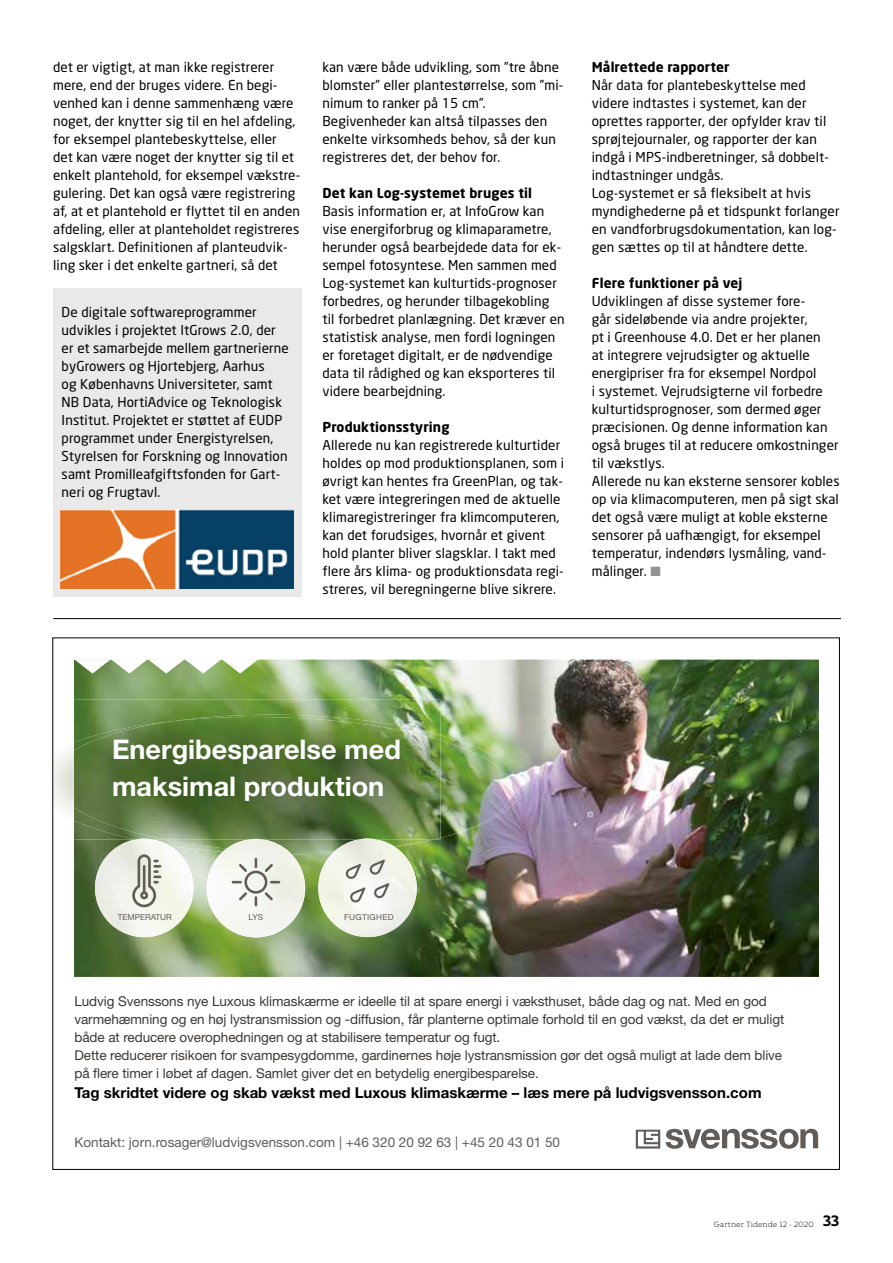
<style>
.page{position:relative;width:893px;height:1263px;background:#fff}
.page>*{position:absolute;margin:0;border:0;box-sizing:border-box;transform-origin:0 0}
.t1{font:700 27.15px/36.8px "Helvetica Neue LT Std";color:#fff}
.t2{font:700 15px "Helvetica Neue LT Std";color:#000}
.t3{font:13.5px/18px "Neo Sans";letter-spacing:.01em;color:#000}
.t4{font:13.5px/18px "Helvetica Neue LT Std";letter-spacing:-.005em;color:#3d3732}
.t5{font:700 13.5px "Neo Sans";letter-spacing:.01em;color:#000}
.t6{font:13.5px "Helvetica Neue LT Std";color:#615c58}
.t7{font:8.25px "Helvetica Neue LT Std";letter-spacing:.005em;color:#615c58}
.t8{font:8.25px "Helvetica Neue LT Std";letter-spacing:.04em;color:#615c58}
.t9{font:300 7.5px "Kontrapunkt Bob";color:#000}
.s1{color:#949290}
.s2{font-weight:700;font-size:15px}
</style>
<div class="page">
<div style="left:53px;top:289px;width:248px;height:308px;background:#e9e9e9"></div>
<img style="left:61px;top:510px;width:232px;height:79px">
<img style="left:74px;top:660px;width:745px;height:317px">
<svg style="left:74px;top:659px;width:185px;height:15px"></svg>
<svg style="left:636px;top:1130px;width:24px;height:18px"></svg>
<svg style="left:666px;top:1129px;width:152px;height:20px"></svg>
<img style="left:440px;top:735px;width:80px;height:102px">
<img style="left:194px;top:740px;width:318px;height:112px">
<img style="left:95px;top:839px;width:99px;height:98px">
<img style="left:135px;top:839px;width:35px;height:7px">
<svg style="left:132px;top:854px;width:29px;height:53px;background:#c0bfb7"></svg>
<img style="left:318px;top:847px;width:99px;height:90px">
<img style="left:332px;top:846px;width:63px;height:7px">
<img style="left:334px;top:839px;width:60px;height:12px">
<svg style="left:345px;top:864px;width:16px;height:15px"></svg>
<svg style="left:373px;top:883px;width:16px;height:15px"></svg>
<svg style="left:369px;top:859px;width:16px;height:16px"></svg>
<svg style="left:350px;top:887px;width:15px;height:15px"></svg>
<img style="left:207px;top:852px;width:98px;height:85px">
<img style="left:223px;top:848px;width:69px;height:6px">
<img style="left:227px;top:839px;width:62px;height:13px">
<svg style="left:232px;top:858px;width:48px;height:48px"></svg>
<img style="left:73px;top:743px;width:1px;height:76px">
<img style="left:74px;top:699px;width:366px;height:18px">
<img style="left:173px;top:715px;width:267px;height:2px">
<img style="left:74px;top:717px;width:366px;height:122px">
<svg style="left:136px;top:839px;width:17px;height:1px"></svg>
<svg style="left:358px;top:838px;width:19px;height:1px"></svg>
<svg style="left:249px;top:839px;width:14px;height:1px"></svg>
<hr style="left:53px;top:618px;width:788px;height:1px;background:#000">
<p class="t3" style="left:53px;top:58px;width:249px">det er vigtigt, at man ikke registrerer mere, end der bruges videre. En begi&shy;venhed kan i denne sammenhæng være noget, der knytter sig til en hel afdeling, for eksempel plantebeskyttelse, eller<br>det kan være noget der knytter sig til et enkelt plantehold, for eksempel vækstre&shy;gulering. Det kan også være registrering af, at et plantehold er flyttet til en anden afdeling, eller at planteholdet registreres salgsklart. Definitionen af planteudvik&shy;ling sker i det enkelte gartneri, så det</p>
<p class="t3" style="left:322px;top:58px;width:242px">kan være både udvikling, som ”tre åbne blomster” eller plantestørrelse, som ”mi&shy;nimum to ranker på 15 cm”.<br>Begivenheder kan altså tilpasses den enkelte virksomheds behov, så der kun registreres det, der behov for.</p>
<p class="t5" style="left:322px;top:184px;width:211px">Det kan Log-systemet bruges til</p>
<p class="t3" style="left:322px;top:202px;width:244px">Basis information er, at InfoGrow kan vise energiforbrug og klimaparametre, herunder også bearbejdede data for ek&shy;sempel fotosyntese. Men sammen med Log-systemet kan kulturtids-prognoser forbedres, og herunder tilbagekobling til forbedret planlægning. Det kræver en statistisk analyse, men fordi logningen er foretaget digitalt, er de nødvendige data til rådighed og kan eksporteres til videre bearbejdning.</p>
<p class="t5" style="left:322px;top:418px;width:128px">Produktionsstyring</p>
<p class="t3" style="left:322px;top:436px;width:243px">Allerede nu kan registrerede kulturtider holdes op mod produktionsplanen, som i øvrigt kan hentes fra GreenPlan, og tak&shy;ket være integreringen med de aktuelle klimaregistreringer fra klimcomputeren, kan det forudsiges, hvornår et givent hold planter bliver slagsklar. I takt med flere års klima- og produktionsdata regi&shy;streres, vil beregningerne blive sikrere.</p>
<p class="t3" style="left:62px;top:303px;width:229px">De digitale softwareprogrammer udvikles i projektet ItGrows 2.0, der er et samarbejde mellem gartnerierne byGrowers og Hjortebjerg, Aarhus<br>og Københavns Universiteter, samt NB Data, HortiAdvice og Teknologisk Institut. Projektet er støttet af EUDP programmet under Energistyrelsen, Styrelsen for Forskning og Innovation samt Promilleafgiftsfonden for Gart&shy;neri og Frugtavl.</p>
<p class="t5" style="left:592px;top:58px;width:139px">Målrettede rapporter</p>
<p class="t3" style="left:592px;top:76px;width:249px">Når data for plantebeskyttelse med videre indtastes i systemet, kan der oprettes rapporter, der opfylder krav til sprøjtejournaler, og rapporter der kan indgå i MPS-indberetninger, så dobbelt&shy;indtastninger undgås.<br>Log-systemet er så fleksibelt at hvis myndighederne på et tidspunkt forlanger en vandforbrugsdokumentation, kan log&shy;gen sættes op til at håndtere dette.</p>
<p class="t5" style="left:592px;top:274px;width:152px">Flere funktioner på vej</p>
<p class="t3" style="left:592px;top:292px;width:249px">Udviklingen af disse systemer fore-<br>går sideløbende via andre projekter,<br>pt i Greenhouse 4.0. Det er her planen<br>at integrere vejrudsigter og aktuelle energipriser fra for eksempel Nordpol<br>i systemet. Vejrudsigterne vil forbedre kulturtidsprognoser, som dermed øger præcisionen. Og denne information kan også bruges til at reducere omkostninger til vækstlys.<br>Allerede nu kan eksterne sensorer kobles op via klimacomputeren, men på sigt skal det også være muligt at koble eksterne sensorer på uafhængigt, for eksempel temperatur, indendørs lysmåling, vand&shy;målinger. <span class="s1">■</span></p>
<h1 class="t1" style="left:112px;top:731px;width:290px">Energibesparelse med maksimal produktion</h1>
<p class="t7" style="left:118px;top:912px;width:56px">TEMPERATUR</p>
<p class="t7" style="left:249px;top:912px;width:16px">LYS</p>
<p class="t8" style="left:344px;top:912px;width:51px">FUGTIGHED</p>
<p class="t4" style="left:74px;top:992px;width:711px">Ludvig Svenssons nye Luxous klimaskærme er ideelle til at spare energi i væksthuset, både dag og nat. Med en god varmehæmning og en høj lystransmission og -diffusion, får planterne optimale forhold til en god vækst, da det er muligt både at reducere overophedningen og at stabilisere temperatur og fugt.<br>Dette reducerer risikoen for svampesygdomme, gardinernes høje lystransmission gør det også muligt at lade dem blive på ere timer i løbet af dagen. Samlet giver det en betydelig energibesparelse.</p>
<p class="t2" style="left:74px;top:1083px;width:689px">Tag skridtet videre og skab vækst med Luxous klimaskærme – læs mere på ludvigsvensson.com</p>
<p class="t6" style="left:74px;top:1134px;width:487px">Kontakt: jorn.rosager@ludvigsvensson.com | +46 320 20 92 63 | +45 20 43 01 50</p>
<p class="t9" style="left:714px;top:1220px;width:127px">Gartner Tidende 12 - 2020 <span class="s2">33</span></p>
</div>
